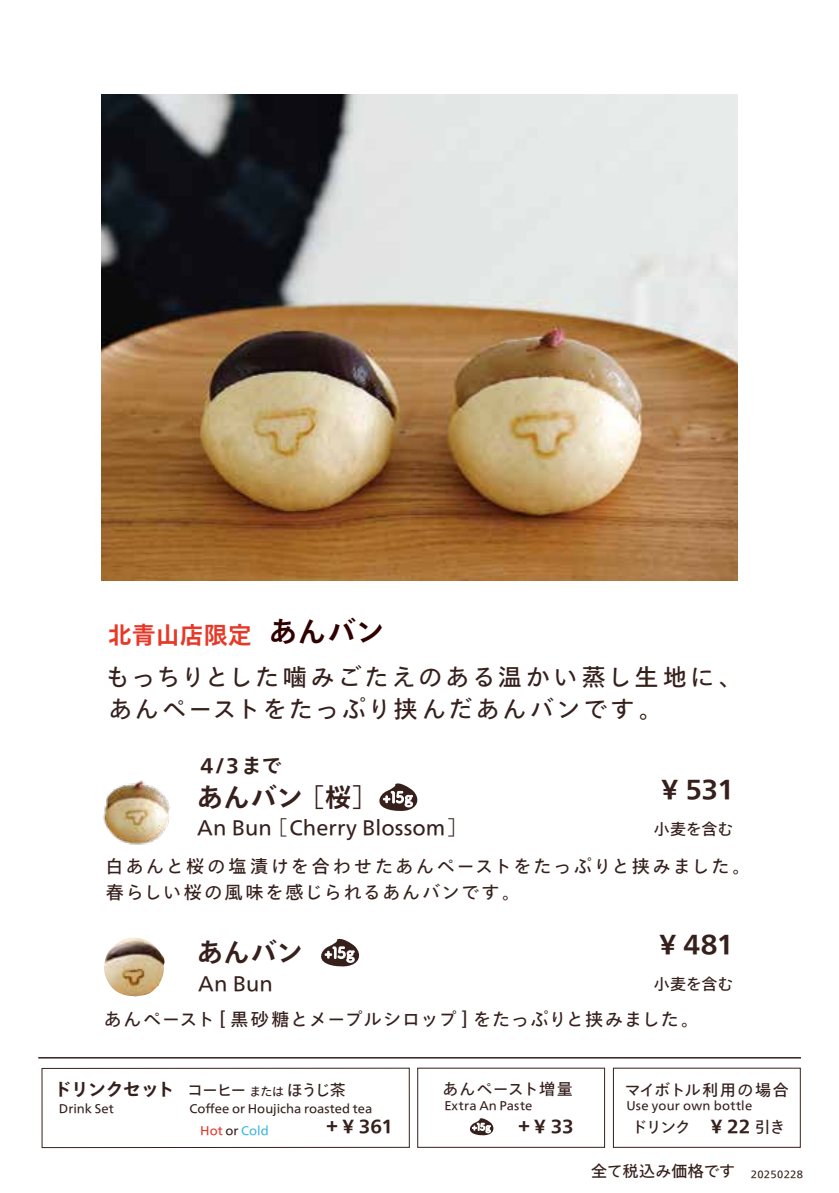
<style>
.page{position:relative;width:839px;height:1193px;background:#fff}
.page>*{position:absolute;margin:0;border:0;box-sizing:border-box;transform-origin:0 0}
.t1{font:700 28px "Tazugane Gothic Std N";color:#2f0000}
.t2{font:700 26px "Tazugane Gothic Std N";letter-spacing:-.01em;color:#35201c}
.t3{font:24px/32px "Tazugane Gothic Std N";letter-spacing:.105em;color:#35201c}
.t4{font:700 24px "Tazugane Gothic Std N";color:#e73828}
.t5{font:20px "Tazugane Gothic Std N";color:#35201c}
.t6{font:700 20px "Tazugane Gothic Std N";color:#35201c}
.t7{font:18px/26px "Tazugane Gothic Std N";letter-spacing:.1em;color:#35201c}
.t8{font:18px "Tazugane Gothic Std N";letter-spacing:.05em;color:#35201c}
.t9{font:700 18px "Tazugane Gothic Std N";letter-spacing:-.02em;color:#35201c}
.t10{font:700 18px "Tazugane Gothic Std N";letter-spacing:-.04em;color:#35201c}
.t11{font:16px "Tazugane Gothic Std N";letter-spacing:-.015em;color:#35201c}
.t12{font:16px "Tazugane Gothic Std N";letter-spacing:-.09em;color:#35201c}
.t13{font:16px "Tazugane Gothic Std N";letter-spacing:.08em;color:#35201c}
.t14{font:16px "Tazugane Gothic Std N";letter-spacing:.025em;color:#35201c}
.t15{font:12px/22px "Tazugane Gothic Std N";letter-spacing:.005em;color:#35201c}
.t16{font:10px "Tazugane Gothic Std N";letter-spacing:.03em;color:#35201c}
.s1{font-size:14.8px}
.s2{color:#e43828}
.s3{color:#3eb9dc}
.s4{font-size:12px}
.s5{font-weight:700;font-size:18px}
</style>
<div class="page">
<hr style="left:38px;top:1057px;width:762px;height:1px;background:#35201c">
<svg style="left:470px;top:1118px;width:24px;height:17px"></svg>
<div style="left:612px;top:1067px;width:188px;height:81px;border:1px solid #35201c"></div>
<div style="left:417px;top:1067px;width:187px;height:81px;border:1px solid #35201c"></div>
<div style="left:41px;top:1067px;width:368px;height:81px;border:1px solid #35201c"></div>
<img style="left:104px;top:938px;width:28px;height:41px">
<svg style="left:321px;top:938px;width:38px;height:29px"></svg>
<svg style="left:379px;top:783px;width:39px;height:28px"></svg>
<img style="left:103px;top:780px;width:68px;height:65px">
<img style="left:101px;top:95px;width:636px;height:486px">
<h1 class="t1" style="left:108px;top:612px;width:277px">　　　　　 あんバン</h1>
<h3 class="t3" style="left:105px;top:662px;width:638px">もっちりとした噛みごたえのある温かい蒸し生地に、あんペーストをたっぷり挟んだあんバンです。</h3>
<h3 class="t4" style="left:108px;top:618px;width:145px">北青山店限定</h3>
<h3 class="t6" style="left:200px;top:751px;width:83px">4/3まで</h3>
<h2 class="t2" style="left:197px;top:779px;width:183px">あんバン［桜］</h2>
<h3 class="t5" style="left:197px;top:813px;width:272px">An Bun［Cherry Blossom ］</h3>
<h2 class="t2" style="left:661px;top:771px;width:74px">¥ 531</h2>
<h3 class="t11" style="left:653px;top:817px;width:81px">小麦を含む</h3>
<h3 class="t7" style="left:105px;top:854px;width:645px">白あんと桜の塩漬けを合わせたあんペーストをたっぷりと挟みました。春らしい桜の風味を感じられるあんバンです。</h3>
<h2 class="t2" style="left:197px;top:934px;width:107px">あんバン</h2>
<h3 class="t5" style="left:198px;top:969px;width:76px">An Bun</h3>
<h2 class="t2" style="left:659px;top:926px;width:75px">¥ 481</h2>
<h3 class="t11" style="left:653px;top:973px;width:81px">小麦を含む</h3>
<h3 class="t8" style="left:104px;top:1006px;width:587px">あんペースト[ 黒砂糖とメープルシロップ ]をたっぷりと挟みました｡</h3>
<h3 class="t10" style="left:54px;top:1076px;width:122px">ドリンクセット</h3>
<p class="t15" style="left:200px;top:1098px;width:173px;text-indent:-141px">Drink Set<span class="s1">　　　　</span> Coffee or Houjicha roasted tea<br><span class="s2">Hot</span> or <span class="s3">Cold</span></p>
<h3 class="t12" style="left:156px;top:1078px;width:191px">　　コーヒー<span class="s4">または</span>ほうじ茶</h3>
<h3 class="t9" style="left:323px;top:1114px;width:71px">＋¥ 361</h3>
<h3 class="t14" style="left:442px;top:1078px;width:132px">あんペースト増量</h3>
<p class="t15" style="left:444px;top:1095px;width:89px">Extra An Paste</p>
<h3 class="t9" style="left:515px;top:1114px;width:60px">＋¥ 33</h3>
<h3 class="t13" style="left:624px;top:1078px;width:166px">マイボトル利用の場合</h3>
<p class="t15" style="left:626px;top:1095px;width:127px">Use your own bottle</p>
<h3 class="t11" style="left:631px;top:1116px;width:156px">ドリンク <span class="s5">¥ 22</span> 引き</h3>
<h3 class="t11" style="left:591px;top:1160px;width:145px">全て税込み価格です</h3>
<p class="t16" style="left:750px;top:1167px;width:54px">20250228</p>
</div>
